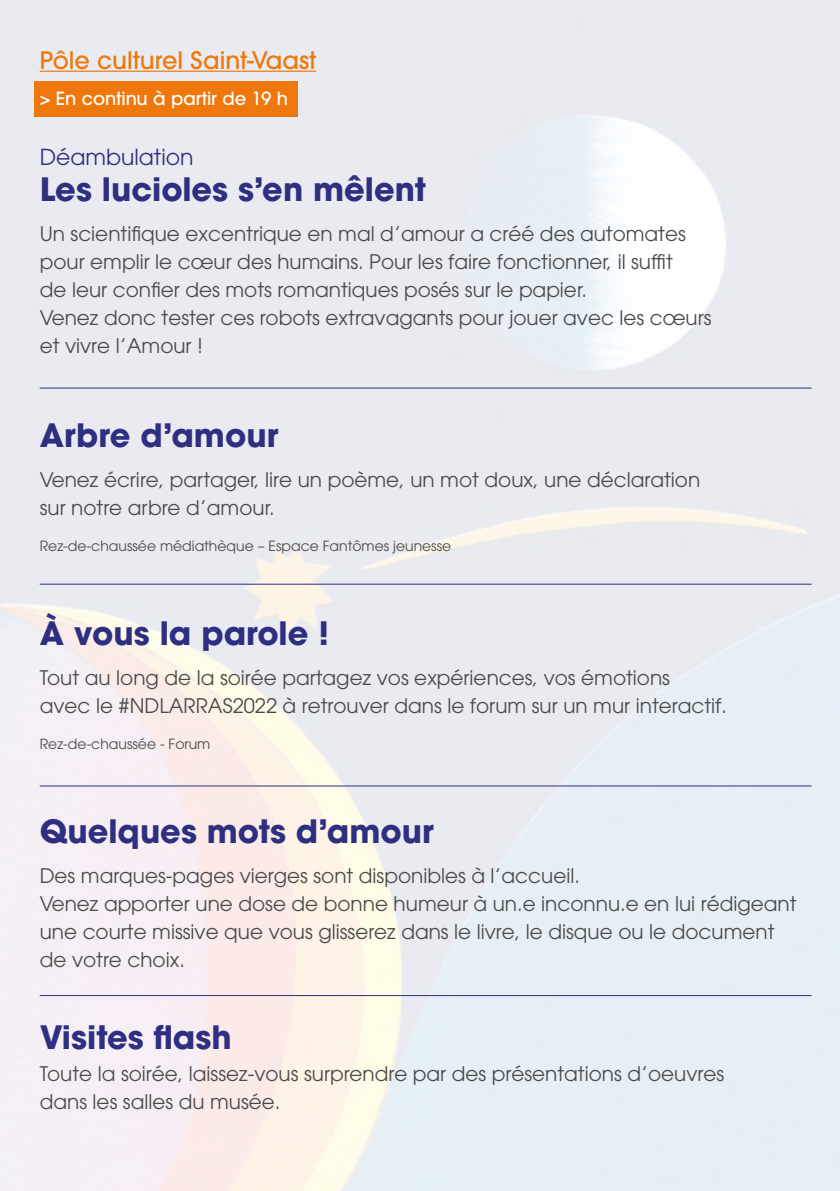
<style>
.page{position:relative;width:840px;height:1191px;background:#fff}
.page>*{position:absolute;margin:0;border:0;box-sizing:border-box;transform-origin:0 0}
.t1{font:700 32px "ITC Avant Garde Pro";color:#2e2f80}
.t2{font:500 24px "ITC Avant Garde Pro";color:#ee780b}
.t3{font:22px "ITC Avant Garde Pro";color:#2e2f80}
.t4{font:20px/28px "ITC Avant Garde Pro";color:#4a4a49}
.t5{font:500 18px "ITC Avant Garde Pro";color:#fff}
.t6{font:14px "ITC Avant Garde Pro";color:#4a4a49}
</style>
<div class="page">
<img style="left:0;top:0;width:839px;height:1191px">
<hr style="left:40px;top:388px;width:771px;height:1px;background:#2e2f80">
<hr style="left:40px;top:584px;width:771px;height:1px;background:#2e2f80">
<hr style="left:40px;top:785px;width:771px;height:1px;background:#2e2f80">
<div style="left:34px;top:81px;width:264px;height:35px;background:#ee780b"></div>
<hr style="left:40px;top:71px;width:276px;height:1px;background:#ee780b">
<hr style="left:40px;top:995px;width:771px;height:1px;background:#2e2f80">
<p class="t2" style="left:40px;top:45px;width:278px">Pôle culturel Saint-Vaast</p>
<p class="t5" style="left:40px;top:87px;width:250px">&gt; En continu à partir de 19 h</p>
<p class="t3" style="left:40px;top:143px;width:155px">Déambulation</p>
<h1 class="t1" style="left:40px;top:168px;width:388px">Les lucioles s’en mêlent</h1>
<p class="t4" style="left:40px;top:219px;width:673px">Un scientifique excentrique en mal d’amour a créé des automates pour emplir le cœur des humains. Pour les faire fonctionner, il suffit<br>de leur confier des mots romantiques posés sur le papier.<br>Venez donc tester ces robots extravagants pour jouer avec les cœurs et vivre l’Amour !</p>
<h1 class="t1" style="left:40px;top:414px;width:240px">Arbre d’amour</h1>
<p class="t4" style="left:40px;top:465px;width:661px">Venez écrire, partager, lire un poème, un mot doux, une déclaration sur notre arbre d’amour.</p>
<p class="t6" style="left:40px;top:537px;width:413px">Rez-de-chaussée médiathèque – Espace Fantômes jeunesse</p>
<h1 class="t1" style="left:40px;top:612px;width:291px">À vous la parole !</h1>
<p class="t4" style="left:40px;top:663px;width:688px">Tout au long de la soirée partagez vos expériences, vos émotions<br>avec le #NDLARRAS2022 à retrouver dans le forum sur un mur interactif.</p>
<p class="t6" style="left:40px;top:735px;width:172px">Rez-de-chaussée - Forum</p>
<h1 class="t1" style="left:40px;top:810px;width:395px">Quelques mots d’amour</h1>
<p class="t4" style="left:40px;top:861px;width:757px">Des marques-pages vierges sont disponibles à l’accueil.<br>Venez apporter une dose de bonne humeur à un.e inconnu.e en lui rédigeant une courte missive que vous glisserez dans le livre, le disque ou le document de votre choix.</p>
<h1 class="t1" style="left:40px;top:1016px;width:193px">Visites flash</h1>
<p class="t4" style="left:40px;top:1059px;width:685px">Toute la soirée, laissez-vous surprendre par des présentations d’oeuvres dans les salles du musée.</p>
</div>
